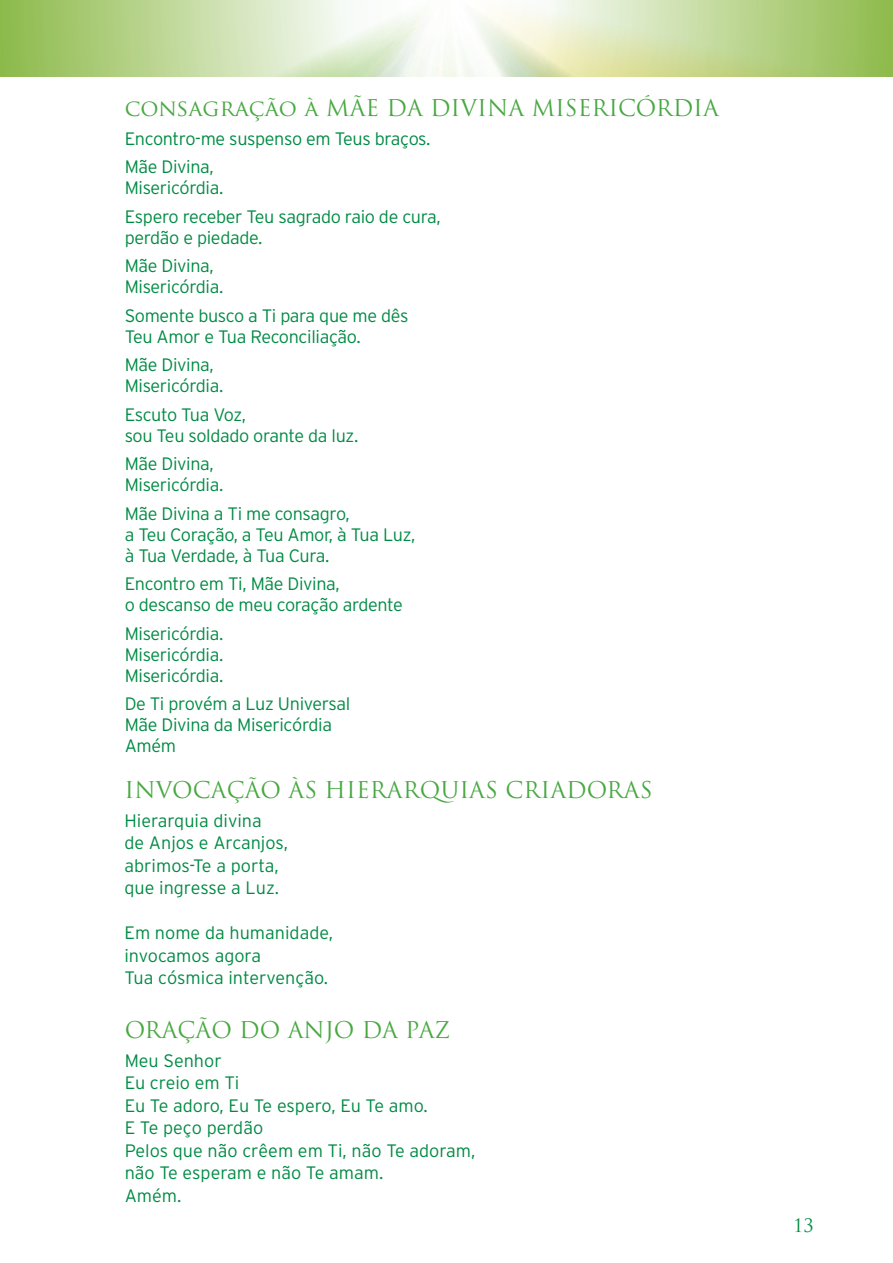
<style>
.page{position:relative;width:893px;height:1263px;background:#fff}
.page>*{position:absolute;margin:0;border:0;box-sizing:border-box;transform-origin:0 0}
.t1{font:22.5px "Trajan Pro";color:#48a841}
.t2{font:300 18px/28.5px "Interstate";letter-spacing:-.02em;color:#008b44}
.t3{font:300 18px/22.5px "Interstate";color:#008b44}
.t4{font:18px "Trajan Pro";color:#008b44}
</style>
<div class="page">
<svg style="left:0;top:0;width:893px;height:77px;background:#cbdeaa"></svg>
<p class="t1" style="left:125px;top:93px;width:596px">consagração à MÃE DA DIVINA MISERICÓRDIA</p>
<p class="t2" style="left:125px;top:124px;width:307px">Encontro-me suspenso em Teus braços.<br>Mãe Divina,</p>
<p class="t2" style="left:125px;top:174px;width:317px">Misericórdia.<br>Espero receber Teu sagrado raio de cura,</p>
<p class="t2" style="left:125px;top:223px;width:139px">perdão e piedade.<br>Mãe Divina,</p>
<p class="t2" style="left:125px;top:273px;width:285px">Misericórdia.<br>Somente busco a Ti para que me dês</p>
<p class="t2" style="left:125px;top:322px;width:237px">Teu Amor e Tua Reconciliação.<br>Mãe Divina,</p>
<p class="t2" style="left:125px;top:372px;width:123px">Misericórdia.<br>Escuto Tua Voz,</p>
<p class="t2" style="left:125px;top:421px;width:235px">sou Teu soldado orante da luz.<br>Mãe Divina,</p>
<p class="t2" style="left:125px;top:471px;width:227px">Misericórdia.<br>Mãe Divina a Ti me consagro,</p>
<p class="t2" style="left:125px;top:524px;width:292px;line-height:21px">a Teu Coração, a Teu Amor, à Tua Luz, à Tua Verdade, à Tua Cura.</p>
<p class="t2" style="left:125px;top:573px;width:280px;line-height:21px">Encontro em Ti, Mãe Divina,<br>o descanso de meu coração ardente</p>
<p class="t2" style="left:125px;top:623px;width:100px;line-height:21px;text-align:justify">Misericórdia.<br>Misericórdia.<br>Misericórdia.</p>
<p class="t2" style="left:125px;top:693px;width:227px;line-height:21px">De Ti provém a Luz Universal<br>Mãe Divina da Misericórdia<br>Amém</p>
<p class="t1" style="left:124px;top:775px;width:530px">INVOCAÇÃO ÀS HIERARQUIAS CRIADORAS</p>
<p class="t3" style="left:124px;top:809px;width:165px">Hierarquia divina<br>de Anjos e Arcanjos, abrimos-Te a porta, que ingresse a Luz.</p>
<p class="t3" style="left:124px;top:921px;width:210px">Em nome da humanidade, invocamos agora<br>Tua cósmica intervenção.</p>
<p class="t1" style="left:125px;top:1015px;width:327px">ORAÇÃO DO ANJO DA PAZ</p>
<p class="t3" style="left:125px;top:1049px;width:352px">Meu Senhor<br>Eu creio em Ti<br>Eu Te adoro, Eu Te espero, Eu Te amo.<br>E Te peço perdão<br>Pelos que não crêem em Ti, não Te adoram, não Te esperam e não Te amam.<br>Amém.</p>
<p class="t4" style="left:793px;top:1214px;width:22px">13</p>
</div>
